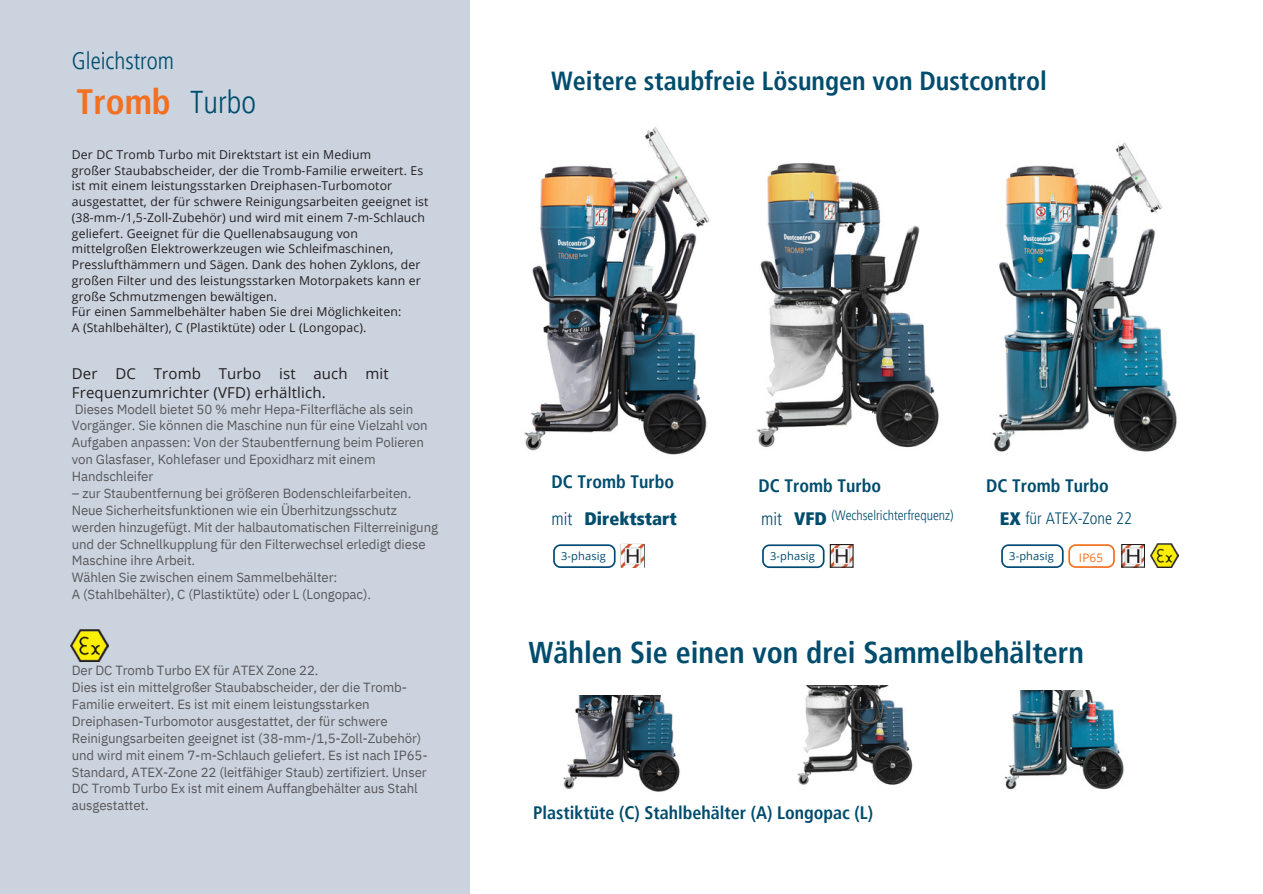
<style>
.page{position:relative;width:1263px;height:894px;background:#fff}
.page>*{position:absolute;margin:0;border:0;box-sizing:border-box;transform-origin:0 0}
.t1{font:700 condensed 35.1px "Frutiger LT Pro";color:#f37021}
.t2{font:300 condensed 31.5px "Frutiger LT Pro";color:#004c6d}
.t3{font:700 condensed 30px "Frutiger LT Pro";color:#004c6d}
.t4{font:700 condensed 26.1px "Frutiger LT Pro";color:#004c6d}
.t5{font:300 condensed 23.7px "Frutiger LT Pro";color:#004c6d}
.t6{font:700 condensed 18px "Frutiger LT Pro";color:#004c6d}
.t7{font:900 condensed 18px "Frutiger LT Pro";color:#004c6d}
.t8{font:300 condensed 18px "Frutiger LT Pro";color:#004c6d}
.t9{font:300 condensed 16.5px "Frutiger LT Pro";color:#004c6d}
.t10{font:15px/19px "Open Sans";letter-spacing:.01em;color:#231f20}
.t11{font:300 condensed 13.65px "Frutiger LT Pro";color:#004c6d}
.t12{font:13.2px/16.8px "IBM Plex Sans";letter-spacing:-.01em;color:#58585a}
.t13{font:12.3px/15.8px "Open Sans";letter-spacing:.01em;color:#231f20}
.t14{font:11.7px "Open Sans";color:#f37021}
.t15{font:11.1px "Open Sans";letter-spacing:.01em;color:#004c6d}
.s1{font-weight:900;font-size:18px}
</style>
<div class="page">
<svg style="left:553px;top:543px;width:92px;height:25px"></svg>
<img style="left:621px;top:544px;width:23px;height:23px">
<svg style="left:830px;top:544px;width:24px;height:23px"></svg>
<svg style="left:762px;top:544px;width:62px;height:24px"></svg>
<img style="left:756px;top:163px;width:183px;height:285px">
<img style="left:797px;top:685px;width:116px;height:100px">
<svg style="left:1121px;top:544px;width:24px;height:23px"></svg>
<img style="left:1151px;top:543px;width:28px;height:24px">
<div style="left:0;top:0;width:470px;height:893px;background:#cbd3df"></div>
<svg style="left:1001px;top:544px;width:114px;height:24px"></svg>
<img style="left:71px;top:629px;width:37px;height:32px">
<img style="left:524px;top:127px;width:186px;height:328px">
<img style="left:992px;top:142px;width:185px;height:310px">
<img style="left:563px;top:695px;width:117px;height:97px">
<img style="left:1004px;top:690px;width:120px;height:100px">
<p class="t5" style="left:72px;top:46px;width:104px">Gleichstrom</p>
<p class="t1" style="left:77px;top:80px;width:96px">Tromb</p>
<p class="t2" style="left:190px;top:83px;width:67px">Turbo</p>
<p class="t13" style="left:72px;top:146px;width:301px">Der DC Tromb Turbo mit Direktstart ist ein Medium</p>
<p class="t13" style="left:72px;top:162px;width:358px">großer Staubabscheider, der die Tromb-Familie erweitert. Es ist mit einem leistungsstarken Dreiphasen-Turbomotor ausgestattet, der für schwere Reinigungsarbeiten geeignet ist (38-mm-/1,5-Zoll-Zubehör) und wird mit einem 7-m-Schlauch geliefert. Geeignet für die Quellenabsaugung von mittelgroßen Elektrowerkzeugen wie Schleifmaschinen, Presslufthämmern und Sägen. Dank des hohen Zyklons, der großen Filter und des leistungsstarken Motorpakets kann er große Schmutzmengen bewältigen.</p>
<p class="t13" style="left:72px;top:303px;width:331px">Für einen Sammelbehälter haben Sie drei Möglichkeiten:</p>
<p class="t13" style="left:72px;top:319px;width:296px">A (Stahlbehälter), C (Plastiktüte) oder L (Longopac).</p>
<p class="t10" style="left:72px;top:363px;width:319px">Der DC Tromb Turbo ist auch mit<br>Frequenzumrichter (VFD) erhältlich.</p>
<p class="t12" style="left:72px;top:400px;width:357px">Dieses Modell bietet 50 % mehr Hepa-Filterfläche als sein Vorgänger. Sie können die Maschine nun für eine Vielzahl von Aufgaben anpassen: Von der Staubentfernung beim Polieren von Glasfaser, Kohlefaser und Epoxidharz mit einem Handschleifer</p>
<p class="t12" style="left:72px;top:484px;width:368px">– zur Staubentfernung bei größeren Bodenschleifarbeiten.<br>Neue Sicherheitsfunktionen wie ein Überhitzungsschutz werden hinzugefügt. Mit der halbautomatischen Filterreinigung und der Schnellkupplung für den Filterwechsel erledigt diese Maschine ihre Arbeit.</p>
<p class="t12" style="left:72px;top:569px;width:267px">Wählen Sie zwischen einem Sammelbehälter:</p>
<p class="t12" style="left:72px;top:585px;width:301px">A (Stahlbehälter), C (Plastiktüte) oder L (Longopac).</p>
<p class="t12" style="left:72px;top:661px;width:248px">Der DC Tromb Turbo EX für ATEX Zone 22.</p>
<p class="t12" style="left:72px;top:678px;width:357px">Dies ist ein mittelgroßer Staubabscheider, der die Tromb-Familie erweitert. Es ist mit einem leistungsstarken Dreiphasen-Turbomotor ausgestattet, der für schwere Reinigungsarbeiten geeignet ist (38-mm-/1,5-Zoll-Zubehör) und wird mit einem 7-m-Schlauch geliefert. Es ist nach IP65- Standard, ATEX-Zone 22 (leitfähiger Staub) zertifiziert. Unser DC Tromb Turbo Ex ist mit einem Auffangbehälter aus Stahl ausgestattet.</p>
<p class="t4" style="left:551px;top:65px;width:497px">Weitere staubfreie Lösungen von Dustcontrol</p>
<p class="t6" style="left:552px;top:471px;width:124px">DC Tromb Turbo</p>
<p class="t6" style="left:758px;top:475px;width:124px">DC Tromb Turbo</p>
<p class="t6" style="left:986px;top:475px;width:124px">DC Tromb Turbo</p>
<p class="t8" style="left:552px;top:508px;width:23px">mit</p>
<p class="t8" style="left:761px;top:508px;width:23px">mit</p>
<p class="t11" style="left:832px;top:507px;width:124px">(Wechselrichterfrequenz)</p>
<p class="t7" style="left:585px;top:508px;width:94px">Direktstart</p>
<p class="t7" style="left:794px;top:508px;width:34px">VFD</p>
<p class="t9" style="left:1000px;top:508px;width:134px"><span class="s1">EX</span> für ATEX-Zone 22</p>
<p class="t15" style="left:561px;top:548px;width:46px">3-phasig</p>
<p class="t15" style="left:770px;top:548px;width:46px">3-phasig</p>
<p class="t15" style="left:1009px;top:548px;width:46px">3-phasig</p>
<p class="t14" style="left:1079px;top:549px;width:26px">IP65</p>
<p class="t3" style="left:528px;top:633px;width:557px">Wählen Sie einen von drei Sammelbehältern</p>
<p class="t6" style="left:533px;top:801px;width:342px">Plastiktüte (C) Stahlbehälter (A) Longopac (L)</p>
</div>
